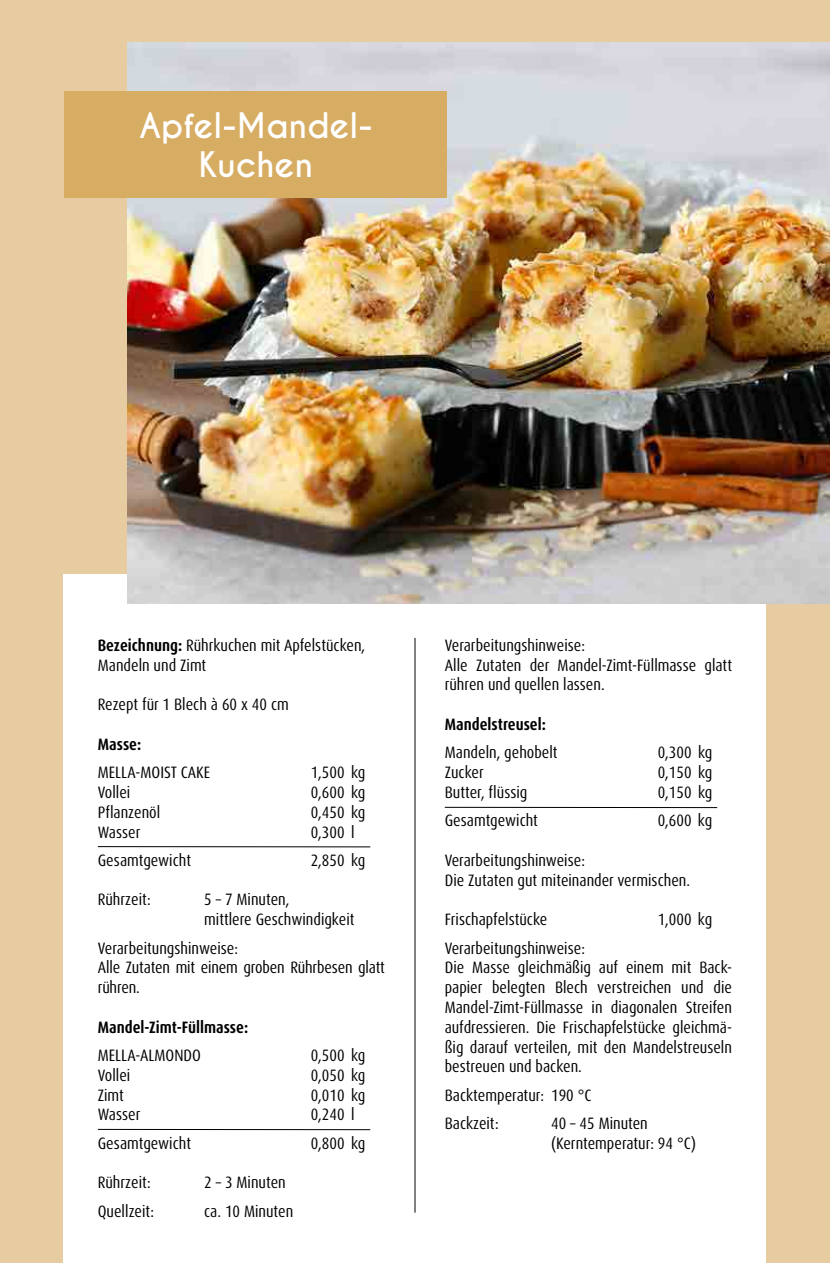
<style>
.page{position:relative;width:830px;height:1263px;background:#fff}
.page>*{position:absolute;margin:0;border:0;box-sizing:border-box;transform-origin:0 0}
.t1{font:700 33px/39.6px "Caviar Dreams";color:#fff;text-align:center}
.t2{font:condensed 16.5px/19.8px "Dax Pro";color:#000}
.t3{font:700 condensed 16.5px "Dax Pro";color:#000}
.s1{font-weight:700}
</style>
<div class="page">
<div style="left:0;top:0;width:829px;height:1263px;background:#e7cca1"></div>
<div style="left:64px;top:574px;width:701px;height:689px;background:#fff"></div>
<img style="left:128px;top:43px;width:701px;height:561px">
<div style="left:64px;top:91px;width:382px;height:107px;background:#d7ac63"></div>
<hr style="left:98px;top:846px;width:272px;height:1px;background:#000">
<hr style="left:98px;top:1129px;width:272px;height:1px;background:#000">
<hr style="left:414px;top:638px;width:1px;height:575px;background:#575756">
<hr style="left:444px;top:807px;width:272px;height:1px;background:#000">
<h1 class="t1" style="left:139px;top:106px;width:235px">Apfel-Mandel-<br>Kuchen</h1>
<p class="t2" style="left:98px;top:635px;width:269px"><span class="s1">Bezeichnung:</span> Rührkuchen mit Apfelstücken,<br>Mandeln und Zimt</p>
<p class="t2" style="left:98px;top:695px;width:192px">Rezept für 1 Blech à 60 x 40 cm</p>
<p class="t3" style="left:98px;top:733px;width:45px">Masse:</p>
<p class="t2" style="left:98px;top:763px;width:114px">MELLA-MOIST CAKE</p>
<p class="t2" style="left:310px;top:763px;width:56px">1,500 kg</p>
<p class="t2" style="left:98px;top:782px;width:34px">Vollei</p>
<p class="t2" style="left:310px;top:782px;width:56px">0,600 kg</p>
<p class="t2" style="left:98px;top:802px;width:64px">Pflanzenöl</p>
<p class="t2" style="left:310px;top:802px;width:56px">0,450 kg</p>
<p class="t2" style="left:98px;top:822px;width:44px">Wasser</p>
<p class="t2" style="left:310px;top:822px;width:45px">0,300 l</p>
<p class="t2" style="left:98px;top:850px;width:95px">Gesamtgewicht</p>
<p class="t2" style="left:310px;top:850px;width:56px">2,850 kg</p>
<p class="t2" style="left:98px;top:890px;width:54px">Rührzeit:</p>
<p class="t2" style="left:204px;top:890px;width:152px">5 – 7 Minuten,<br>mittlere Geschwindigkeit</p>
<p class="t2" style="left:98px;top:938px;width:288px">Verarbeitungshinweise:<br>Alle Zutaten mit einem groben Rührbesen glatt rühren.</p>
<p class="t3" style="left:98px;top:1016px;width:152px">Mandel-Zimt-Füllmasse:</p>
<p class="t2" style="left:98px;top:1045px;width:105px">MELLA-ALMONDO</p>
<p class="t2" style="left:310px;top:1045px;width:56px">0,500 kg</p>
<p class="t2" style="left:98px;top:1065px;width:34px">Vollei</p>
<p class="t2" style="left:310px;top:1065px;width:56px">0,050 kg</p>
<p class="t2" style="left:98px;top:1085px;width:28px">Zimt</p>
<p class="t2" style="left:310px;top:1085px;width:56px">0,010 kg</p>
<p class="t2" style="left:98px;top:1105px;width:44px">Wasser</p>
<p class="t2" style="left:310px;top:1105px;width:45px">0,240 l</p>
<p class="t2" style="left:98px;top:1133px;width:95px">Gesamtgewicht</p>
<p class="t2" style="left:310px;top:1133px;width:56px">0,800 kg</p>
<p class="t2" style="left:98px;top:1173px;width:54px">Rührzeit:</p>
<p class="t2" style="left:204px;top:1173px;width:83px">2 – 3 Minuten</p>
<p class="t2" style="left:98px;top:1201px;width:58px">Quellzeit:</p>
<p class="t2" style="left:204px;top:1201px;width:91px">ca. 10 Minuten</p>
<p class="t2" style="left:444px;top:635px;width:288px">Verarbeitungshinweise:<br>Alle Zutaten der Mandel-Zimt-Füllmasse glatt rühren und quellen lassen.</p>
<p class="t3" style="left:444px;top:714px;width:103px">Mandelstreusel:</p>
<p class="t2" style="left:444px;top:743px;width:114px">Mandeln, gehobelt</p>
<p class="t2" style="left:657px;top:743px;width:56px">0,300 kg</p>
<p class="t2" style="left:444px;top:763px;width:40px">Zucker</p>
<p class="t2" style="left:657px;top:763px;width:56px">0,150 kg</p>
<p class="t2" style="left:444px;top:782px;width:84px">Butter, flüssig</p>
<p class="t2" style="left:657px;top:782px;width:56px">0,150 kg</p>
<p class="t2" style="left:444px;top:811px;width:95px">Gesamtgewicht</p>
<p class="t2" style="left:657px;top:811px;width:56px">0,600 kg</p>
<p class="t2" style="left:444px;top:850px;width:247px">Verarbeitungshinweise:<br>Die Zutaten gut miteinander vermischen.</p>
<p class="t2" style="left:444px;top:910px;width:104px">Frischapfelstücke</p>
<p class="t2" style="left:657px;top:910px;width:56px">1,000 kg</p>
<p class="t2" style="left:444px;top:938px;width:289px">Verarbeitungshinweise:<br>Die Masse gleichmäßig auf einem mit Back&shy;papier belegten Blech verstreichen und die Mandel-Zimt-Füllmasse in diagonalen Streifen aufdressieren. Die Frischapfelstücke gleichmä&shy;ßig darauf verteilen, mit den Mandelstreuseln bestreuen und backen.</p>
<p class="t2" style="left:444px;top:1081px;width:148px;line-height:28.3px">Backtemperatur: 190 °C<br>Backzeit:</p>
<p class="t2" style="left:551px;top:1113px;width:146px">40 – 45 Minuten (Kerntemperatur: 94 °C)</p>
</div>
